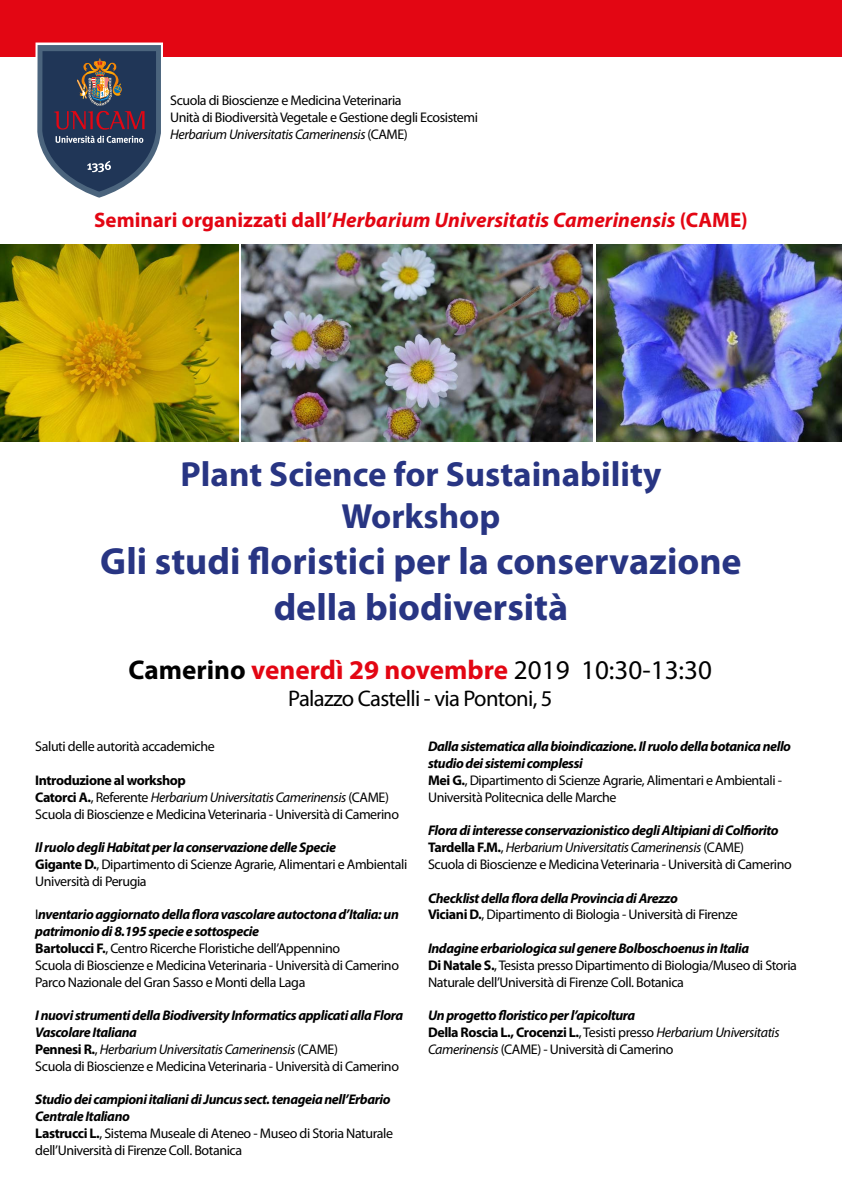
<style>
.page{position:relative;width:842px;height:1191px;background:#fff}
.page>*{position:absolute;margin:0;border:0;box-sizing:border-box;transform-origin:0 0}
.t1{font:700 38px/45.6px "Myriad Pro";color:#283583;text-align:center}
.t2{font:700 35px/42px "Myriad Pro";color:#283583;text-align:center}
.t3{font:700 27.1px "Myriad Pro";color:#e30613}
.t4{font:22.6px "Myriad Pro";letter-spacing:-.03em;color:#000}
.t5{font:italic 700 21px "Myriad Pro";color:#e30613}
.t6{font:14px/16.8px "Myriad Pro";letter-spacing:-.03em;color:#000}
.t7{font:italic 700 14px/16.8px "Myriad Pro";letter-spacing:-.03em;color:#000}
.s1{font-style:italic}
.s2{font-style:normal}
.s3{color:#000}
.s4{font-weight:400;color:#000}
.s5{font-weight:700}
.s6{font-weight:700;font-style:italic}
.s7{font-weight:400;font-style:normal}
.s8{font-weight:400}
</style>
<div class="page">
<div style="left:0;top:0;width:842px;height:57px;background:#e30613"></div>
<svg style="left:35px;top:43px;width:128px;height:155px"></svg>
<img style="left:242px;top:244px;width:350px;height:198px">
<img style="left:0;top:244px;width:238px;height:198px">
<img style="left:596px;top:244px;width:246px;height:198px">
<p class="t6" style="left:170px;top:92px;width:309px">Scuola di Bioscienze e Medicina Veterinaria<br>Unità di Biodiversità Vegetale e Gestione degli Ecosistemi<br><span class="s1">Herbarium Universitatis Camerinensis</span> (CAME)</p>
<h3 class="t5" style="left:94px;top:206px;width:655px"><span class="s2">Seminari organizzati dall’</span>Herbarium Universitatis Camerinensis <span class="s2">(CAME)</span></h3>
<h2 class="t2" style="left:181px;top:452px;width:482px">Plant Science for Sustainability<br>Workshop</h2>
<h1 class="t1" style="left:100px;top:537px;width:643px">Gli studi floristici per la conservazione della biodiversità</h1>
<h3 class="t3" style="left:129px;top:652px;width:585px"><span class="s3">Camerino</span> venerdì 29 novembre <span class="s4">2019 10:30-13:30</span></h3>
<h3 class="t4" style="left:288px;top:684px;width:266px">Palazzo Castelli - via Pontoni, 5</h3>
<p class="t6" style="left:35px;top:738px;width:181px">Saluti delle autorità accademiche</p>
<p class="t6" style="left:35px;top:771px;width:365px"><span class="s5">Introduzione al workshop<br>Catorci A.</span>, Referente <span class="s1">Herbarium Universitatis Camerinensis</span> (CAME)<br>Scuola di Bioscienze e Medicina Veterinaria - Università di Camerino</p>
<p class="t6" style="left:35px;top:839px;width:373px"><span class="s6">Il ruolo degli Habitat per la conservazione delle Specie<br></span><span class="s5">Gigante D.</span>, Dipartimento di Scienze Agrarie, Alimentari e Ambientali<br>Università di Perugia</p>
<p class="t6" style="left:35px;top:906px;width:365px">I<span class="s6">nventario aggiornato della flora vascolare autoctona d’Italia: un patrimonio di 8.195 specie e sottospecie<br></span><span class="s5">Bartolucci F.</span>, Centro Ricerche Floristiche dell’Appennino<br>Scuola di Bioscienze e Medicina Veterinaria - Università di Camerino Parco Nazionale del Gran Sasso e Monti della Laga</p>
<p class="t7" style="left:35px;top:1006px;width:369px">I nuovi strumenti della Biodiversity Informatics applicati alla Flora Vascolare Italiana<br><span class="s2">Pennesi R.</span><span class="s7">,</span> <span class="s8">Herbarium Universitatis Camerinensis</span> <span class="s7">(CAME)<br>Scuola di Bioscienze e Medicina Veterinaria - Università di Camerino</span></p>
<p class="t6" style="left:35px;top:1091px;width:359px"><span class="s6">Studio dei campioni italiani di Juncus sect. tenageia nell’Erbario Centrale Italiano<br></span><span class="s5">Lastrucci L.</span>, Sistema Museale di Ateneo - Museo di Storia Naturale dell’Università di Firenze Coll. Botanica</p>
<p class="t7" style="left:428px;top:737px;width:365px">Dalla sistematica alla bioindicazione. Il ruolo della botanica nello studio dei sistemi complessi<br><span class="s2">Mei G.</span><span class="s7">, Dipartimento di Scienze Agrarie, Alimentari e Ambientali - Università Politecnica delle Marche</span></p>
<p class="t6" style="left:428px;top:822px;width:365px"><span class="s6">Flora di interesse conservazionistico degli Altipiani di Colfiorito<br></span><span class="s5">Tardella F.M.</span>, <span class="s1">Herbarium Universitatis Camerinensis</span> (CAME)<br>Scuola di Bioscienze e Medicina Veterinaria - Università di Camerino</p>
<p class="t6" style="left:428px;top:889px;width:311px"><span class="s6">Checklist della flora della Provincia di Arezzo<br></span><span class="s5">Viciani D.</span>, Dipartimento di Biologia - Università di Firenze</p>
<p class="t6" style="left:428px;top:939px;width:370px"><span class="s6">Indagine erbariologica sul genere Bolboschoenus in Italia<br></span><span class="s5">Di Natale S.</span>, Tesista presso Dipartimento di Biologia/Museo di Storia<br>Naturale dell’Università di Firenze Coll. Botanica</p>
<p class="t6" style="left:428px;top:1007px;width:353px"><span class="s6">Un progetto floristico per l’apicoltura<br></span><span class="s5">Della Roscia L., Crocenzi L.</span>, Tesisti presso <span class="s1">Herbarium Universitatis<br>Camerinensis</span> (CAME) - Università di Camerino</p>
</div>
